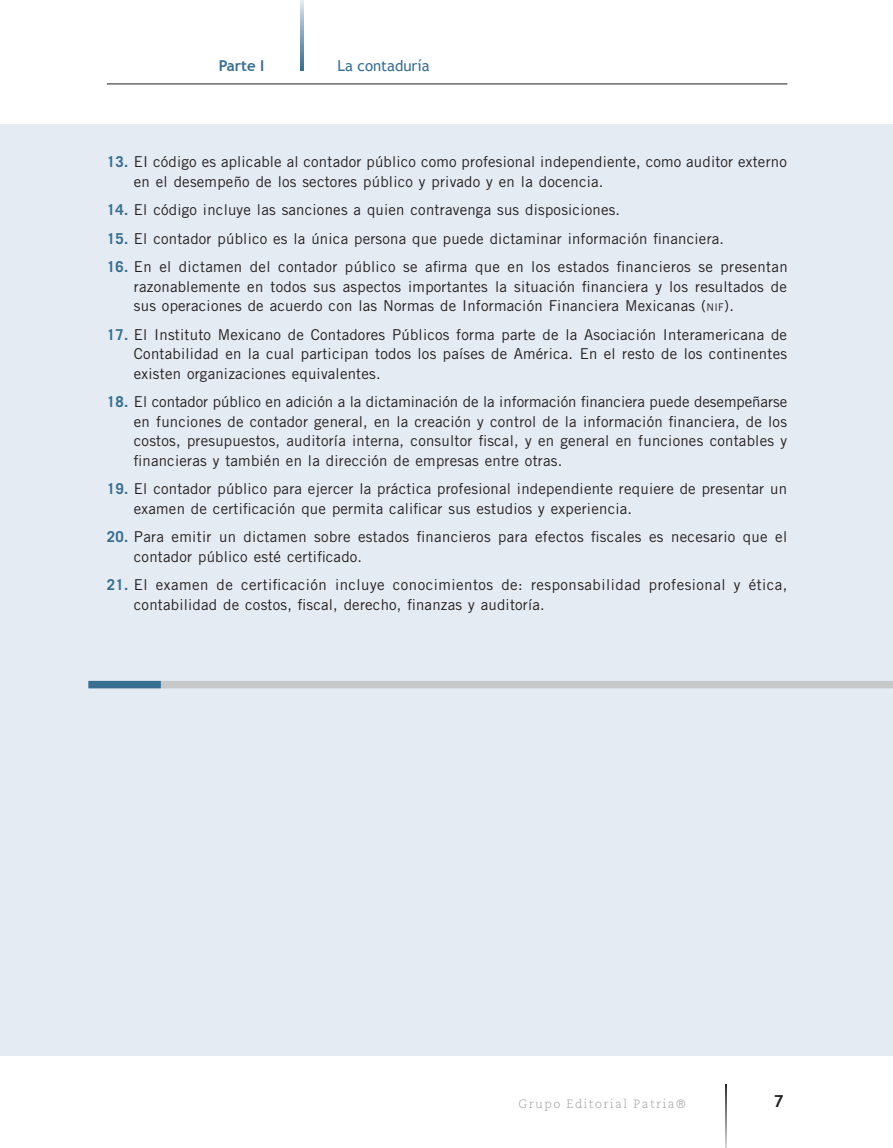
<style>
.page{position:relative;width:893px;height:1148px;background:#fff}
.page>*{position:absolute;margin:0;border:0;box-sizing:border-box;transform-origin:0 0}
.t1{font:700 16.5px "Trebuchet MS";color:#231f20}
.t2{font:15px/19.5px "Trade Gothic LT Std";letter-spacing:.015em;color:#231f20}
.t3{font:15px/19.5px "Trade Gothic LT Std";letter-spacing:.035em;color:#231f20}
.t4{font:15px "Trebuchet MS";color:#386e8f}
.t5{font:700 15px "Trebuchet MS";color:#386e8f}
.t6{font:300 12px "Caecilia LT Std";letter-spacing:.125em;color:#9d9fa2}
.s1{font-weight:700;color:#386e8f}
.s2{font-size:10.5px}
</style>
<div class="page">
<img style="left:300px;top:1px;width:3px;height:69px">
<hr style="left:107px;top:84px;width:680px;height:1px;background:#231f20">
<img style="left:725px;top:1084px;width:1px;height:64px">
<div style="left:1px;top:124px;width:892px;height:931px;background:#e4ebf2"></div>
<div style="left:161px;top:681px;width:732px;height:7px;background:#c7c8ca"></div>
<div style="left:88px;top:681px;width:73px;height:7px;background:#386e8f"></div>
<p class="t5" style="left:219px;top:57px;width:47px">Parte I</p>
<p class="t4" style="left:338px;top:57px;width:93px">La contaduría</p>
<p class="t2" style="left:134px;top:154px;width:654px;text-indent:-27px"><span class="s1">13.</span> EI código es aplicable al contador público como profesional independiente, como auditor externo en el desempeño de los sectores público y privado y en la docencia.</p>
<p class="t2" style="left:107px;top:202px;width:515px"><span class="s1">14.</span> El código incluye las sanciones a quien contravenga sus disposiciones.</p>
<p class="t2" style="left:107px;top:230px;width:619px"><span class="s1">15.</span> El contador público es la única persona que puede dictaminar información financiera.</p>
<p class="t2" style="left:134px;top:259px;width:655px;text-align:justify;text-indent:-27px"><span class="s1">16.</span> En el dictamen del contador público se afirma que en los estados financieros se presentan razonablemente en todos sus aspectos importantes la situación financiera y los resultados de sus operaciones de acuerdo con las Normas de Información Financiera Mexicanas (<span class="s2">NIF</span>).</p>
<p class="t2" style="left:134px;top:326px;width:655px;text-align:justify;text-indent:-27px"><span class="s1">17.</span> El Instituto Mexicano de Contadores Públicos forma parte de la Asociación Interamericana de Contabilidad en la cual participan todos los países de América. En el resto de los continentes existen organizaciones equivalentes.</p>
<p class="t2" style="left:134px;top:394px;width:655px;text-align:justify;text-indent:-27px"><span class="s1">18.</span> El contador público en adición a la dictaminación de la información financiera puede desempeñarse en funciones de contador general, en la creación y control de la información financiera, de los costos, presupuestos, auditoría interna, consultor fiscal, y en general en funciones contables y financieras y también en la dirección de empresas entre otras.</p>
<p class="t2" style="left:134px;top:481px;width:655px;text-indent:-27px"><span class="s1">19.</span> El contador público para ejercer la práctica profesional independiente requiere de presentar un examen de certificación que permita calificar sus estudios y experiencia.</p>
<p class="t2" style="left:134px;top:529px;width:655px;text-indent:-27px"><span class="s1">20.</span> Para emitir un dictamen sobre estados financieros para efectos fiscales es necesario que el contador público esté certificado.</p>
<p class="t3" style="left:134px;top:577px;width:655px;text-indent:-27px"><span class="s1">21.</span> El examen de certificación incluye conocimientos de: responsabilidad profesional y ética, contabilidad de costos, fiscal, derecho, finanzas y auditoría.</p>
<p class="t6" style="left:518px;top:1097px;width:169px">Grupo Editorial Patria®</p>
<p class="t1" style="left:774px;top:1092px;width:11px">7</p>
</div>
